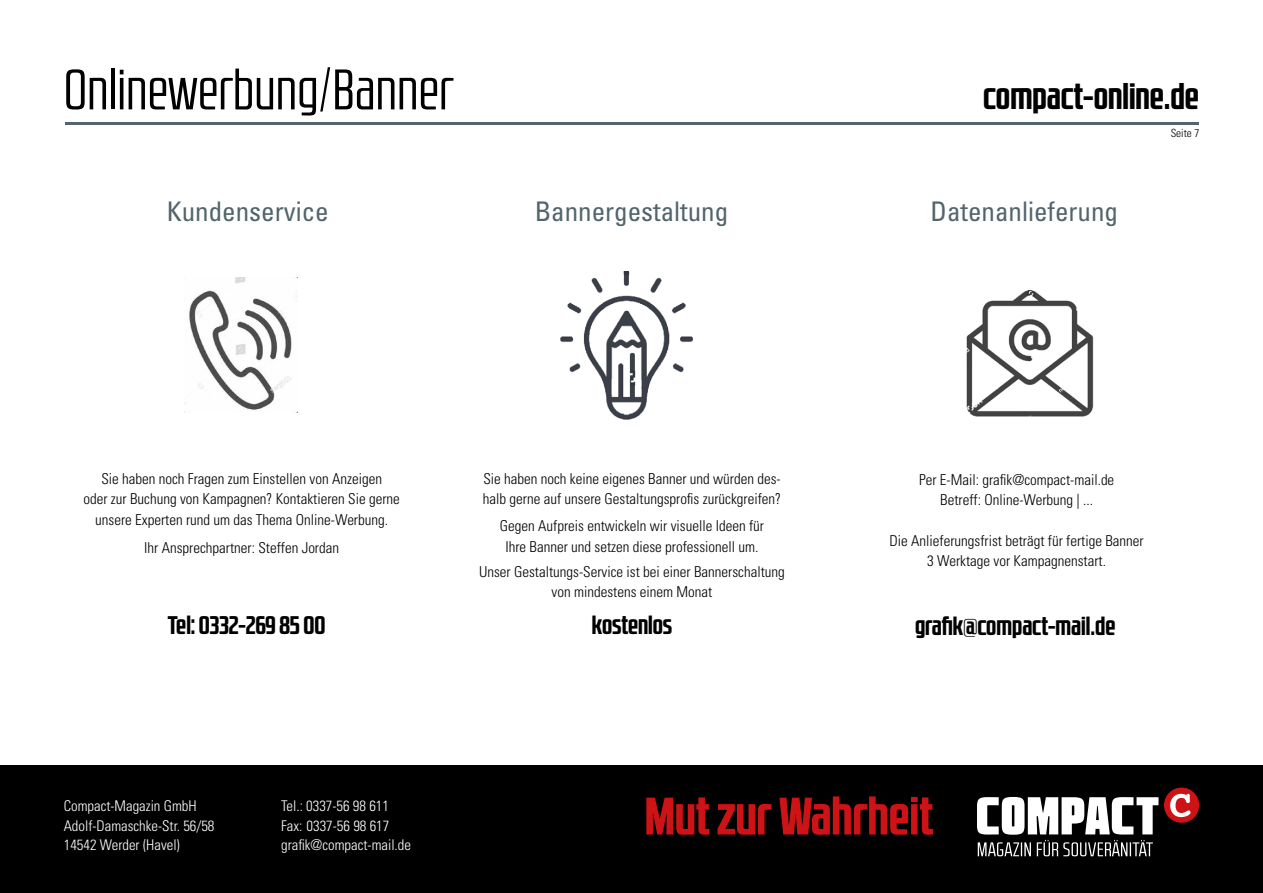
<style>
.page{position:relative;width:1263px;height:893px;background:#fff}
.page>*{position:absolute;margin:0;border:0;box-sizing:border-box;transform-origin:0 0}
.t1{font:57px "RB No 2.1 b";color:#000}
.t2{font:700 36px "RB No 2.1 b";color:#000}
.t3{font:condensed 27px "Univers LT Std";color:#52646c}
.t4{font:700 25.5px "RB No 2.1 b";color:#000}
.t5{font:300 condensed 15px/20.2px "Univers LT Std";color:#000;text-align:center}
.t6{font:300 condensed 14.7px/19.6px "Univers LT Std";color:#fff}
.t7{font:300 condensed 11.25px "Univers LT Std";color:#000}
</style>
<div class="page">
<hr style="left:65px;top:122px;width:1134px;height:2px;background:#52646c">
<div style="left:0;top:765px;width:1263px;height:128px;background:#000"></div>
<div style="left:1164px;top:787px;width:35px;height:36px;background:#cd1316;border-radius:50%"></div>
<svg style="left:1170px;top:794px;width:20px;height:23px"></svg>
<svg style="left:977px;top:797px;width:181px;height:59px"></svg>
<svg style="left:646px;top:796px;width:287px;height:39px"></svg>
<img style="left:560px;top:272px;width:133px;height:148px">
<img style="left:185px;top:277px;width:113px;height:135px">
<img style="left:966px;top:290px;width:128px;height:127px">
<h1 class="t1" style="left:64px;top:58px;width:391px">Onlinewerbung/Banner</h1>
<h2 class="t2" style="left:983px;top:75px;width:217px">compact-online.de</h2>
<p class="t7" style="left:1171px;top:126px;width:30px">Seite 7</p>
<h3 class="t3" style="left:167px;top:194px;width:163px">Kundenservice</h3>
<h3 class="t3" style="left:535px;top:194px;width:195px">Bannergestaltung</h3>
<h3 class="t3" style="left:930px;top:194px;width:189px">Datenanlieferung</h3>
<p class="t5" style="left:83px;top:469px;width:318px">Sie haben noch Fragen zum Einstellen von Anzeigen<br>oder zur Buchung von Kampagnen? Kontaktieren Sie gerne unsere Experten rund um das Thema Online-Werbung.</p>
<p class="t5" style="left:144px;top:538px;width:196px">Ihr Ansprechpartner: Steffen Jordan</p>
<p class="t5" style="left:483px;top:469px;width:300px;text-align:left">Sie haben noch keine eigenes Banner und würden des&shy;halb gerne auf unsere Gestaltungsprofis zurückgreifen?</p>
<p class="t5" style="left:500px;top:516px;width:266px">Gegen Aufpreis entwickeln wir visuelle Ideen für<br>Ihre Banner und setzen diese professionell um.</p>
<p class="t5" style="left:479px;top:562px;width:307px">Unser Gestaltungs-Service ist bei einer Bannerschaltung von mindestens einem Monat</p>
<p class="t5" style="left:919px;top:469px;width:197px">Per E-Mail: grafik@compact-mail.de<br>Betreff: Online-Werbung | ...</p>
<p class="t5" style="left:890px;top:530px;width:256px">Die Anlieferungsfrist beträgt für fertige Banner<br>3 Werktage vor Kampagnenstart.</p>
<h3 class="t4" style="left:168px;top:610px;width:159px">Tel: 0332-269 85 00</h3>
<h3 class="t4" style="left:592px;top:610px;width:82px">kostenlos</h3>
<h3 class="t4" style="left:915px;top:611px;width:202px">grafik@compact-mail.de</h3>
<p class="t6" style="left:64px;top:796px;width:152px">Compact-Magazin GmbH<br>Adolf-Damaschke-Str. 56/58<br>14542 Werder (Havel)</p>
<p class="t6" style="left:281px;top:796px;width:131px">Tel.: 0337-56 98 611<br>Fax: 0337-56 98 617 grafik@compact-mail.de</p>
</div>
